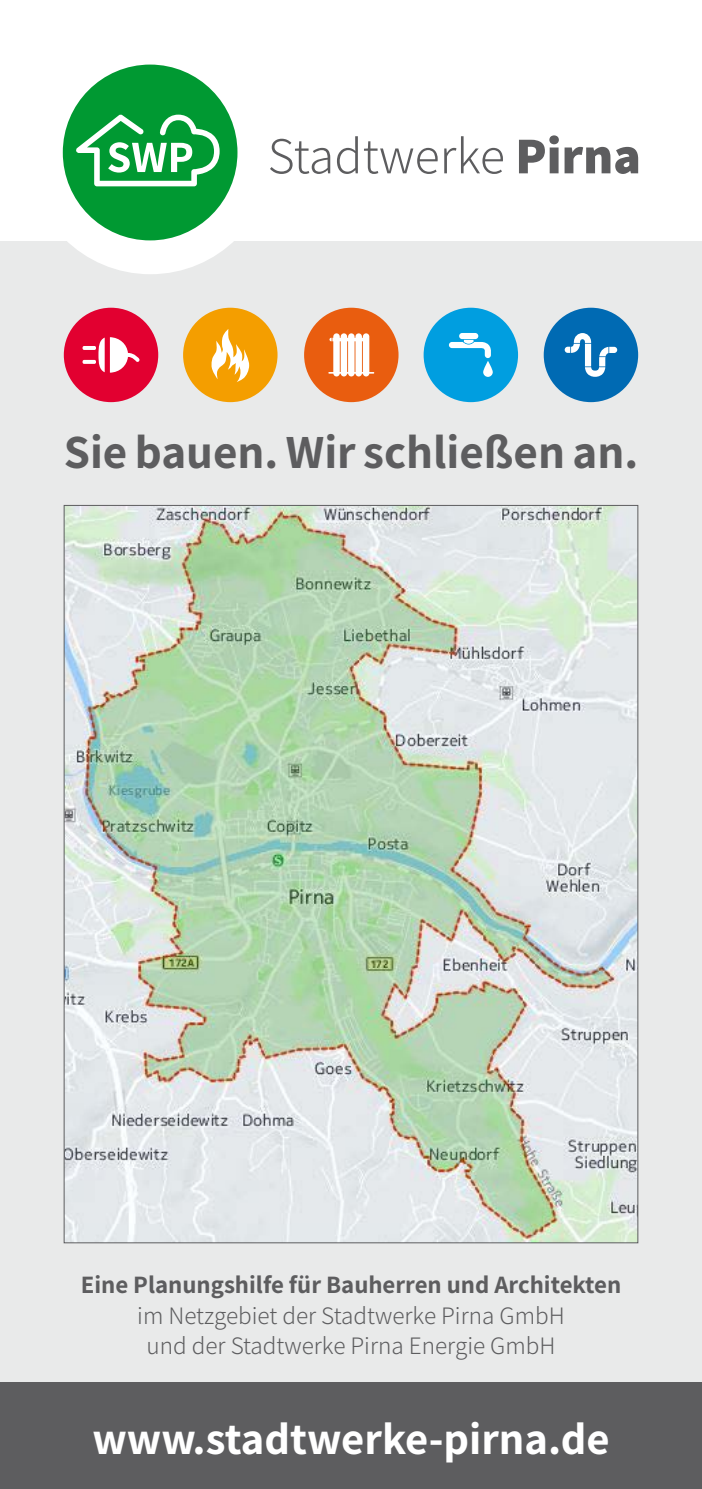
<style>
.page{position:relative;width:702px;height:1489px;background:#fff}
.page>*{position:absolute;margin:0;border:0;box-sizing:border-box;transform-origin:0 0}
.t1{font:700 47.5px "Assistant";color:#5d5d5f}
.t2{font:700 45px "Assistant";color:#fff}
.t3{font:300 25px/30.8px "Assistant";color:#5d5d5f;text-align:center}
.t4{font:700 25px "Assistant";color:#5d5d5f}
</style>
<div class="page">
<div style="left:0;top:241px;width:702px;height:1247px;background:#e9eaea"></div>
<div style="left:28px;top:30px;width:244px;height:244px;background:#fff;border-radius:50%"></div>
<svg style="left:63px;top:65px;width:174px;height:175px"></svg>
<svg style="left:270px;top:135px;width:368px;height:39px"></svg>
<div style="left:0;top:1382px;width:702px;height:106px;background:#5d5d5f"></div>
<img style="left:66px;top:507px;width:570px;height:733px">
<div style="left:423px;top:308px;width:95px;height:94px;background:#009ee0;border-radius:50%"></div>
<svg style="left:483px;top:361px;width:9px;height:16px"></svg>
<div style="left:459px;top:333px;width:19px;height:6px;background:#fff;border-radius:3px"></div>
<svg style="left:449px;top:340px;width:42px;height:18px"></svg>
<div style="left:543px;top:308px;width:95px;height:94px;background:#006ab3;border-radius:50%"></div>
<svg style="left:564px;top:333px;width:53px;height:44px"></svg>
<div style="left:304px;top:308px;width:94px;height:94px;background:#e95d0f;border-radius:50%"></div>
<svg style="left:328px;top:333px;width:46px;height:43px"></svg>
<div style="left:183px;top:308px;width:94px;height:94px;background:#f49e00;border-radius:50%"></div>
<svg style="left:211px;top:329px;width:38px;height:53px"></svg>
<div style="left:64px;top:308px;width:94px;height:94px;background:#e20030;border-radius:50%"></div>
<svg style="left:83px;top:337px;width:57px;height:35px"></svg>
<h1 class="t1" style="left:64px;top:419px;width:576px">Sie bauen. Wir schließen an.</h1>
<p class="t4" style="left:81px;top:1267px;width:542px">Eine Planungshilfe für Bauherren und Architekten</p>
<p class="t3" style="left:137px;top:1298px;width:429px">im Netzgebiet der Stadtwerke Pirna GmbH und der Stadtwerke Pirna Energie GmbH</p>
<h2 class="t2" style="left:92px;top:1407px;width:518px">www.stadtwerke-pirna.de</h2>
</div>
